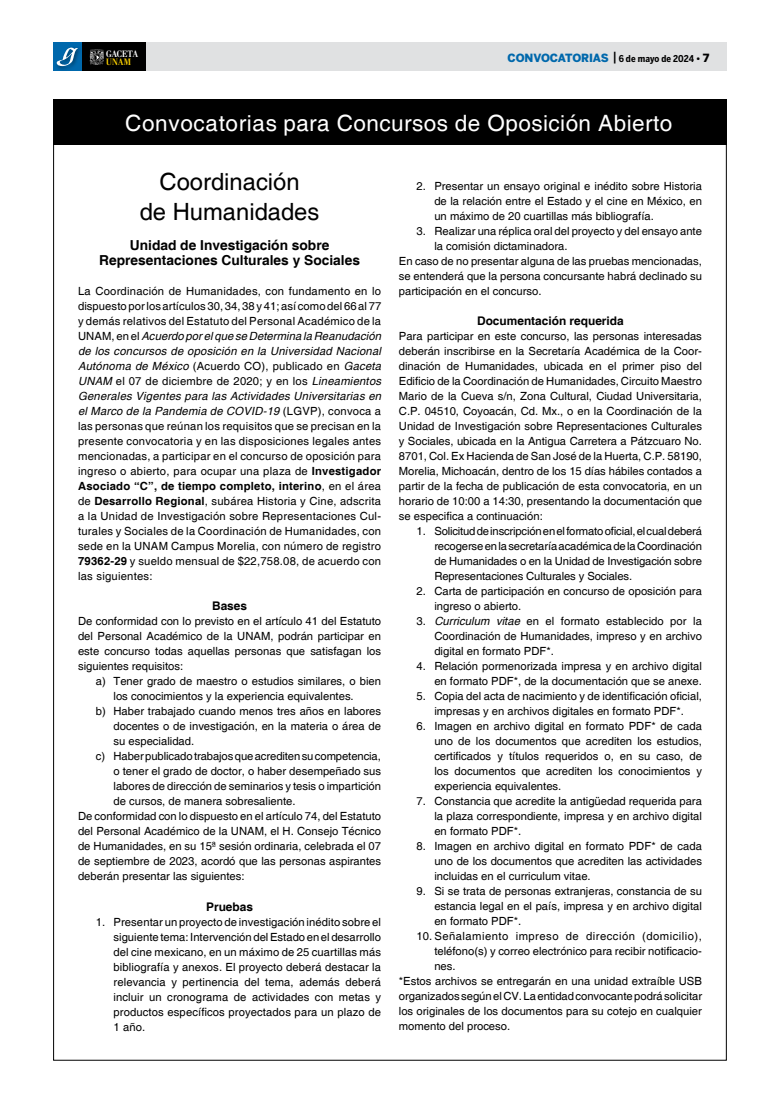
<style>
.page{position:relative;width:780px;height:1117px;background:#fff}
.page>*{position:absolute;margin:0;border:0;box-sizing:border-box;transform-origin:0 0}
.t1{font:23.75px/30px "Helvetica";color:#000;text-align:center}
.t2{font:22.5px "Helvetica";letter-spacing:.02em;color:#fff}
.t3{font:700 13.75px/15px "Helvetica";color:#000;text-align:center}
.t4{font:700 11.88px "Helvetica";color:#000}
.t5{font:11.25px/15px "Helvetica";color:#000;text-align:justify}
.t6{font:11.25px "Helvetica";letter-spacing:.045em;color:#000}
.t7{font:900 11.25px "Benton Sans";letter-spacing:-.02em;color:#0068ac}
.t8{font:700 9.25px "Stilson";letter-spacing:.01em;color:#fff}
.t9{font:700 9.25px "Stilson";color:#ffd400}
.s1{font-family:"Benton Sans Cond";font-weight:500;font-size:12.5px;color:#000}
.s2{font-family:"Benton Sans Cond";font-weight:700;font-size:9.38px;color:#000}
.s3{font-size:9.38px;color:#000}
.s4{color:#000}
.s5{font-style:italic}
.s6{font-weight:700}
</style>
<div class="page">
<div style="left:53px;top:43px;width:673px;height:28px;background:#e0e1e2"></div>
<div style="left:53px;top:43px;width:92px;height:28px;background:#000"></div>
<div style="left:53px;top:43px;width:28px;height:28px;background:#0068ac"></div>
<svg style="left:90px;top:49px;width:14px;height:16px"></svg>
<div style="left:55px;top:46px;width:28px;height:25px;background:#000;opacity:.45"></div>
<svg style="left:56px;top:47px;width:22px;height:19px"></svg>
<div style="left:53px;top:100px;width:673px;height:45px;background:#000"></div>
<p class="t8" style="left:106px;top:48px;width:33px">GACETA</p>
<p class="t9" style="left:106px;top:56px;width:26px">UNAM</p>
<p class="t7" style="left:507px;top:51px;width:203px">CONVOCATORIAS <span class="s1">|</span> <span class="s2">6 de mayo de 2024</span> <span class="s3">•</span> <span class="s4">7</span></p>
<h2 class="t2" style="left:125px;top:110px;width:548px">Convocatorias para Concursos de Oposición Abierto</h2>
<h1 class="t1" style="left:140px;top:167px;width:181px">Coordinación<br>de Humanidades</h1>
<p class="t3" style="left:99px;top:238px;width:262px">Unidad de Investigación sobre<br>Representaciones Culturales y Sociales</p>
<p class="t5" style="left:78px;top:284px;width:305px">La Coordinación de Humanidades, con fundamento en lo dispuesto por los artículos 30, 34, 38 y 41; así como del 66 al 77 y demás relativos del Estatuto del Personal Académico de la UNAM, en el <span class="s5">Acuerdo por el que se Determina la Reanudación de los concursos de oposición en la Universidad Nacional Autónoma de México</span> (Acuerdo CO), publicado en <span class="s5">Gaceta UNAM</span> el 07 de diciembre de 2020; y en los <span class="s5">Lineamientos Generales Vigentes para las Actividades Universitarias en el Marco de la Pandemia de COVID-19</span> (LGVP), convoca a las personas que reúnan los requisitos que se precisan en la presente convocatoria y en las disposiciones legales antes mencionadas, a participar en el concurso de oposición para ingreso o abierto, para ocupar una plaza de <span class="s6">Investigador Asociado “C”, de tiempo completo, interino</span>, en el área de <span class="s6">Desarrollo Regional</span>, subárea Historia y Cine, adscrita a la Unidad de Investigación sobre Representaciones Cul&shy;turales y Sociales de la Coordinación de Humanidades, con sede en la UNAM Campus Morelia, con número de registro <span class="s6">79362-29</span> y sueldo mensual de $22,758.08, de acuerdo con las siguientes:</p>
<p class="t4" style="left:212px;top:598px;width:36px">Bases</p>
<p class="t5" style="left:78px;top:614px;width:304px">De conformidad con lo previsto en el artículo 41 del Estatuto del Personal Académico de la UNAM, podrán participar en este concurso todas aquellas personas que satisfagan los siguientes requisitos:</p>
<p class="t5" style="left:96px;top:674px;width:287px">a) Tener grado de maestro o estudios similares, o bien</p>
<p class="t5" style="left:113px;top:689px;width:242px">los conocimientos y la experiencia equivalentes.</p>
<p class="t5" style="left:96px;top:704px;width:287px">b) Haber trabajado cuando menos tres años en labores</p>
<p class="t5" style="left:113px;top:719px;width:269px">docentes o de investigación, en la materia o área de</p>
<p class="t5" style="left:113px;top:734px;width:82px">su especialidad.</p>
<p class="t5" style="left:96px;top:749px;width:286px">c) Haber publicado trabajos que acrediten su competencia,</p>
<p class="t5" style="left:113px;top:764px;width:269px">o tener el grado de doctor, o haber desempeñado sus</p>
<p class="t5" style="left:113px;top:779px;width:269px">labores de dirección de seminarios y tesis o impartición</p>
<p class="t5" style="left:113px;top:794px;width:183px">de cursos, de manera sobresaliente.</p>
<p class="t5" style="left:78px;top:809px;width:304px">De conformidad con lo dispuesto en el artículo 74, del Estatuto</p>
<p class="t5" style="left:78px;top:824px;width:304px">del Personal Académico de la UNAM, el H. Consejo Técnico</p>
<p class="t5" style="left:78px;top:839px;width:304px">de Humanidades, en su 15ª sesión ordinaria, celebrada el 07</p>
<p class="t5" style="left:78px;top:854px;width:304px">de septiembre de 2023, acordó que las personas aspirantes</p>
<p class="t5" style="left:78px;top:869px;width:168px">deberán presentar las siguientes:</p>
<p class="t4" style="left:206px;top:898px;width:48px">Pruebas</p>
<p class="t5" style="left:113px;top:914px;width:269px;text-indent:-18px">1. Presentar un proyecto de investigación inédito sobre el siguiente tema: Intervención del Estado en el desarrollo del cine mexicano, en un máximo de 25 cuartillas más bibliografía y anexos. El proyecto deberá destacar la relevancia y pertinencia del tema, además deberá incluir un cronograma de actividades con metas y productos específicos proyectados para un plazo de 1 año.</p>
<p class="t5" style="left:434px;top:179px;width:269px;text-indent:-18px">2. Presentar un ensayo original e inédito sobre Historia de la relación entre el Estado y el cine en México, en un máximo de 20 cuartillas más bibliografía.</p>
<p class="t5" style="left:416px;top:224px;width:287px">3. Realizar una réplica oral del proyecto y del ensayo ante</p>
<p class="t5" style="left:434px;top:239px;width:135px">la comisión dictaminadora.</p>
<p class="t5" style="left:399px;top:254px;width:304px">En caso de no presentar alguna de las pruebas mencionadas,</p>
<p class="t5" style="left:399px;top:269px;width:304px">se entenderá que la persona concursante habrá declinado su</p>
<p class="t5" style="left:399px;top:284px;width:144px">participación en el concurso.</p>
<p class="t4" style="left:477px;top:313px;width:148px">Documentación requerida</p>
<p class="t5" style="left:399px;top:329px;width:304px">Para participar en este concurso, las personas interesadas deberán inscribirse en la Secretaría Académica de la Coor&shy;dinación de Humanidades, ubicada en el primer piso del Edificio de la Coordinación de Humanidades, Circuito Maestro Mario de la Cueva s/n, Zona Cultural, Ciudad Universitaria, C.P. 04510, Coyoacán, Cd. Mx., o en la Coordinación de la Unidad de Investigación sobre Representaciones Culturales y Sociales, ubicada en la Antigua Carretera a Pátzcuaro No.<br>8701, Col. Ex Hacienda de San José de la Huerta, C.P. 58190, Morelia, Michoacán, dentro de los 15 días hábiles contados a partir de la fecha de publicación de esta convocatoria, en un horario de 10:00 a 14:30, presentando la documentación que se especifica a continuación:</p>
<p class="t5" style="left:434px;top:524px;width:269px;text-indent:-18px">1. Solicitud de inscripción en el formato oficial, el cual deberá recogerse en la secretaría académica de la Coordinación de Humanidades o en la Unidad de Investigación sobre Representaciones Culturales y Sociales.</p>
<p class="t5" style="left:434px;top:584px;width:269px;text-indent:-18px">2. Carta de participación en concurso de oposición para ingreso o abierto.</p>
<p class="t5" style="left:434px;top:614px;width:269px;text-indent:-18px">3. <span class="s5">Curriculum vitae</span> en el formato establecido por la Coordinación de Humanidades, impreso y en archivo digital en formato PDF*.</p>
<p class="t5" style="left:416px;top:659px;width:287px;text-align:right">4. Relación pormenorizada impresa y en archivo digital en formato PDF*, de la documentación que se anexe.</p>
<p class="t5" style="left:416px;top:689px;width:287px;text-align:center">5. Copia del acta de nacimiento y de identificación oficial, impresas y en archivos digitales en formato PDF*.</p>
<p class="t5" style="left:434px;top:719px;width:269px;text-indent:-18px">6. Imagen en archivo digital en formato PDF* de cada uno de los documentos que acrediten los estudios, certificados y títulos requeridos o, en su caso, de los documentos que acrediten los conocimientos y experiencia equivalentes.</p>
<p class="t5" style="left:434px;top:794px;width:269px;text-indent:-18px">7. Constancia que acredite la antigüedad requerida para la plaza correspondiente, impresa y en archivo digital en formato PDF*.</p>
<p class="t5" style="left:434px;top:839px;width:269px;text-indent:-18px">8. Imagen en archivo digital en formato PDF* de cada uno de los documentos que acrediten las actividades incluidas en el curriculum vitae.</p>
<p class="t5" style="left:434px;top:884px;width:269px;text-indent:-18px">9. Si se trata de personas extranjeras, constancia de su estancia legal en el país, impresa y en archivo digital en formato PDF*.</p>
<p class="t6" style="left:416px;top:929px;width:287px">10. Señalamiento impreso de dirección (domicilio),</p>
<p class="t5" style="left:434px;top:944px;width:269px">teléfono(s) y correo electrónico para recibir notificacio-</p>
<p class="t5" style="left:434px;top:959px;width:23px">nes.</p>
<p class="t5" style="left:399px;top:974px;width:304px">*Estos archivos se entregarán en una unidad extraíble USB</p>
<p class="t5" style="left:399px;top:989px;width:305px">organizados según el CV. La entidad convocante podrá solicitar</p>
<p class="t5" style="left:399px;top:1004px;width:304px">los originales de los documentos para su cotejo en cualquier</p>
<p class="t5" style="left:399px;top:1019px;width:113px">momento del proceso.</p>
</div>
